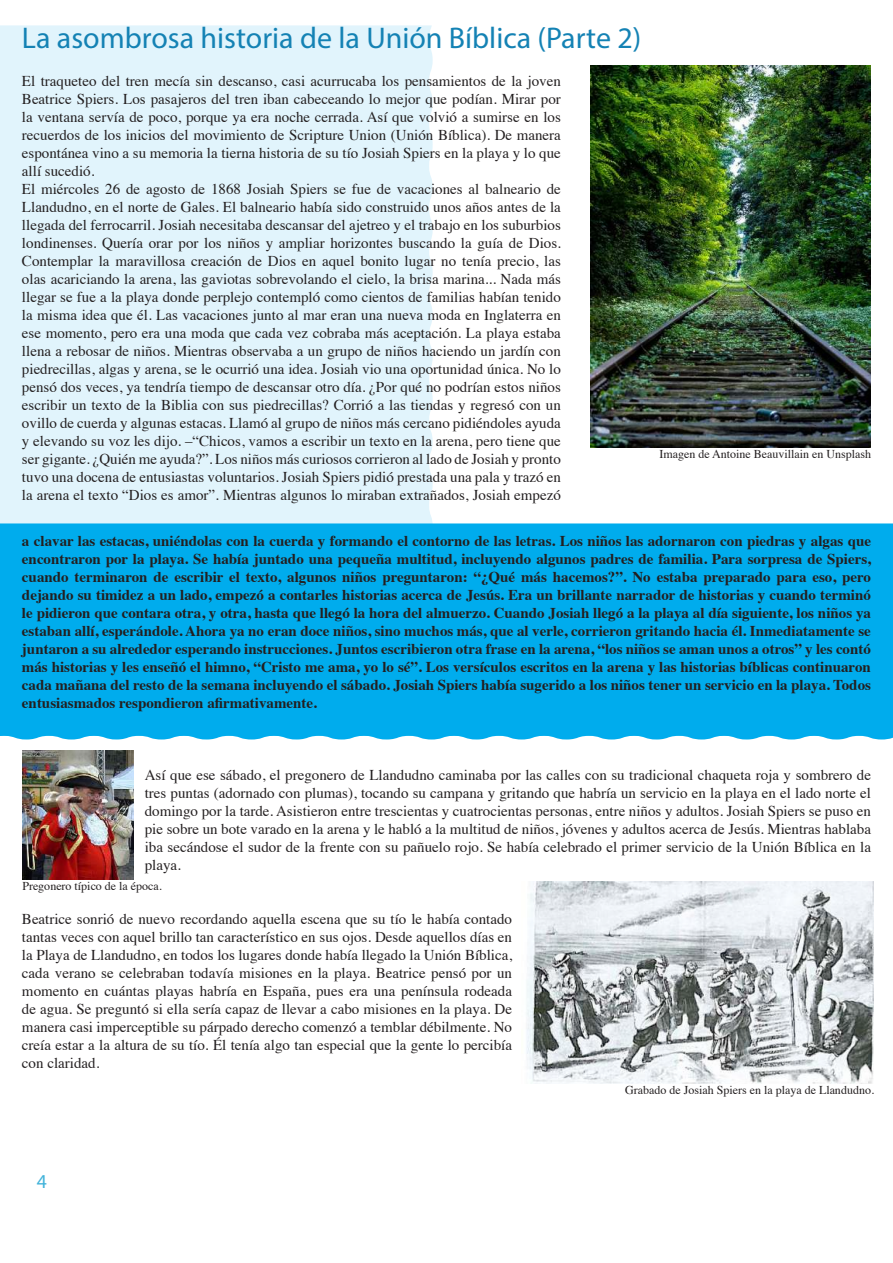
<style>
.page{position:relative;width:893px;height:1263px;background:#fff}
.page>*{position:absolute;margin:0;border:0;box-sizing:border-box;transform-origin:0 0}
.t1{font:30px "Myriad Pro";color:#1482b4}
.t2{font:19.8px "Myriad Pro";color:#42b3da}
.t3{font:15px/18px "Times";color:#231f20;text-align:justify}
.t4{font:700 15px/18px "Times";color:#231f20;text-align:justify}
.t5{font:12px "Times";color:#231f20}
</style>
<div class="page">
<div style="left:0;top:25px;width:433px;height:498px;background:#e1f4fc"></div>
<div style="left:0;top:523px;width:893px;height:216px;background:#00aced"></div>
<img style="left:591px;top:65px;width:280px;height:382px">
<img style="left:22px;top:750px;width:112px;height:129px">
<img style="left:526px;top:881px;width:348px;height:202px">
<h1 class="t1" style="left:22px;top:19px;width:621px">La asombrosa historia de la Unión Bíblica (Parte 2)</h1>
<p class="t3" style="left:22px;top:71px;width:540px;text-align:left">El traqueteo del tren mecía sin descanso, casi acurrucaba los pensamientos de la joven Beatrice Spiers. Los pasajeros del tren iban cabeceando lo mejor que podían. Mirar por la ventana servía de poco, porque ya era noche cerrada. Así que volvió a sumirse en los recuerdos de los inicios del movimiento de Scripture Union (Unión Bíblica). De manera espontánea vino a su memoria la tierna historia de su tío Josiah Spiers en la playa y lo que allí sucedió.<br>El miércoles 26 de agosto de 1868 Josiah Spiers se fue de vacaciones al balneario de Llandudno, en el norte de Gales. El balneario había sido construido unos años antes de la llegada del ferrocarril. Josiah necesitaba descansar del ajetreo y el trabajo en los suburbios londinenses. Quería orar por los niños y ampliar horizontes buscando la guía de Dios.<br>Contemplar la maravillosa creación de Dios en aquel bonito lugar no tenía precio, las olas acariciando la arena, las gaviotas sobrevolando el cielo, la brisa marina... Nada más llegar se fue a la playa donde perplejo contempló como cientos de familias habían tenido la misma idea que él. Las vacaciones junto al mar eran una nueva moda en Inglaterra en ese momento, pero era una moda que cada vez cobraba más aceptación. La playa estaba llena a rebosar de niños. Mientras observaba a un grupo de niños haciendo un jardín con piedrecillas, algas y arena, se le ocurrió una idea. Josiah vio una oportunidad única. No lo pensó dos veces, ya tendría tiempo de descansar otro día. ¿Por qué no podrían estos niños escribir un texto de la Biblia con sus piedrecillas? Corrió a las tiendas y regresó con un ovillo de cuerda y algunas estacas. Llamó al grupo de niños más cercano pidiéndoles ayuda y elevando su voz les dijo. –“Chicos, vamos a escribir un texto en la arena, pero tiene que ser gigante. ¿Quién me ayuda?”. Los niños más curiosos corrieron al lado de Josiah y pronto tuvo una docena de entusiastas voluntarios. Josiah Spiers pidió prestada una pala y trazó en la arena el texto “Dios es amor”. Mientras algunos lo miraban extrañados, Josiah empezó</p>
<p class="t5" style="left:659px;top:443px;width:213px">Imagen de Antoine Beauvillain en Unsplash</p>
<p class="t4" style="left:22px;top:530px;width:850px">a clavar las estacas, uniéndolas con la cuerda y formando el contorno de las letras. Los niños las adornaron con piedras y algas que encontraron por la playa. Se había juntado una pequeña multitud, incluyendo algunos padres de familia. Para sorpresa de Spiers, cuando terminaron de escribir el texto, algunos niños preguntaron: “¿Qué más hacemos?”. No estaba preparado para eso, pero dejando su timidez a un lado, empezó a contarles historias acerca de Jesús. Era un brillante narrador de historias y cuando terminó le pidieron que contara otra, y otra, hasta que llegó la hora del almuerzo. Cuando Josiah llegó a la playa al día siguiente, los niños ya estaban allí, esperándole. Ahora ya no eran doce niños, sino muchos más, que al verle, corrieron gritando hacia él. Inmediatamente se juntaron a su alrededor esperando instrucciones. Juntos escribieron otra frase en la arena, “los niños se aman unos a otros” y les contó más historias y les enseñó el himno, “Cristo me ama, yo lo sé”. Los versículos escritos en la arena y las historias bíblicas continuaron cada mañana del resto de la semana incluyendo el sábado. Josiah Spiers había sugerido a los niños tener un servicio en la playa. Todos entusiasmados respondieron afirmativamente.</p>
<p class="t3" style="left:145px;top:764px;width:728px">Así que ese sábado, el pregonero de Llandudno caminaba por las calles con su tradicional chaqueta roja y sombrero de tres puntas (adornado con plumas), tocando su campana y gritando que habría un servicio en la playa en el lado norte el domingo por la tarde. Asistieron entre trescientas y cuatrocientas personas, entre niños y adultos. Josiah Spiers se puso en pie sobre un bote varado en la arena y le habló a la multitud de niños, jóvenes y adultos acerca de Jesús. Mientras hablaba iba secándose el sudor de la frente con su pañuelo rojo. Se había celebrado el primer servicio de la Unión Bíblica en la playa.</p>
<p class="t5" style="left:22px;top:875px;width:141px">Pregonero típico de la época.</p>
<p class="t3" style="left:22px;top:908px;width:492px">Beatrice sonrió de nuevo recordando aquella escena que su tío le había contado tantas veces con aquel brillo tan característico en sus ojos. Desde aquellos días en la Playa de Llandudno, en todos los lugares donde había llegado la Unión Bíblica, cada verano se celebraban todavía misiones en la playa. Beatrice pensó por un momento en cuántas playas habría en España, pues era una península rodeada de agua. Se preguntó si ella sería capaz de llevar a cabo misiones en la playa. De manera casi imperceptible su párpado derecho comenzó a temblar débilmente. No creía estar a la altura de su tío. Él tenía algo tan especial que la gente lo percibía con claridad.</p>
<h2 class="t2" style="left:37px;top:1169px;width:12px">4</h2>
<p class="t5" style="left:625px;top:1078px;width:250px">Grabado de Josiah Spiers en la playa de Llandudno.</p>
</div>
